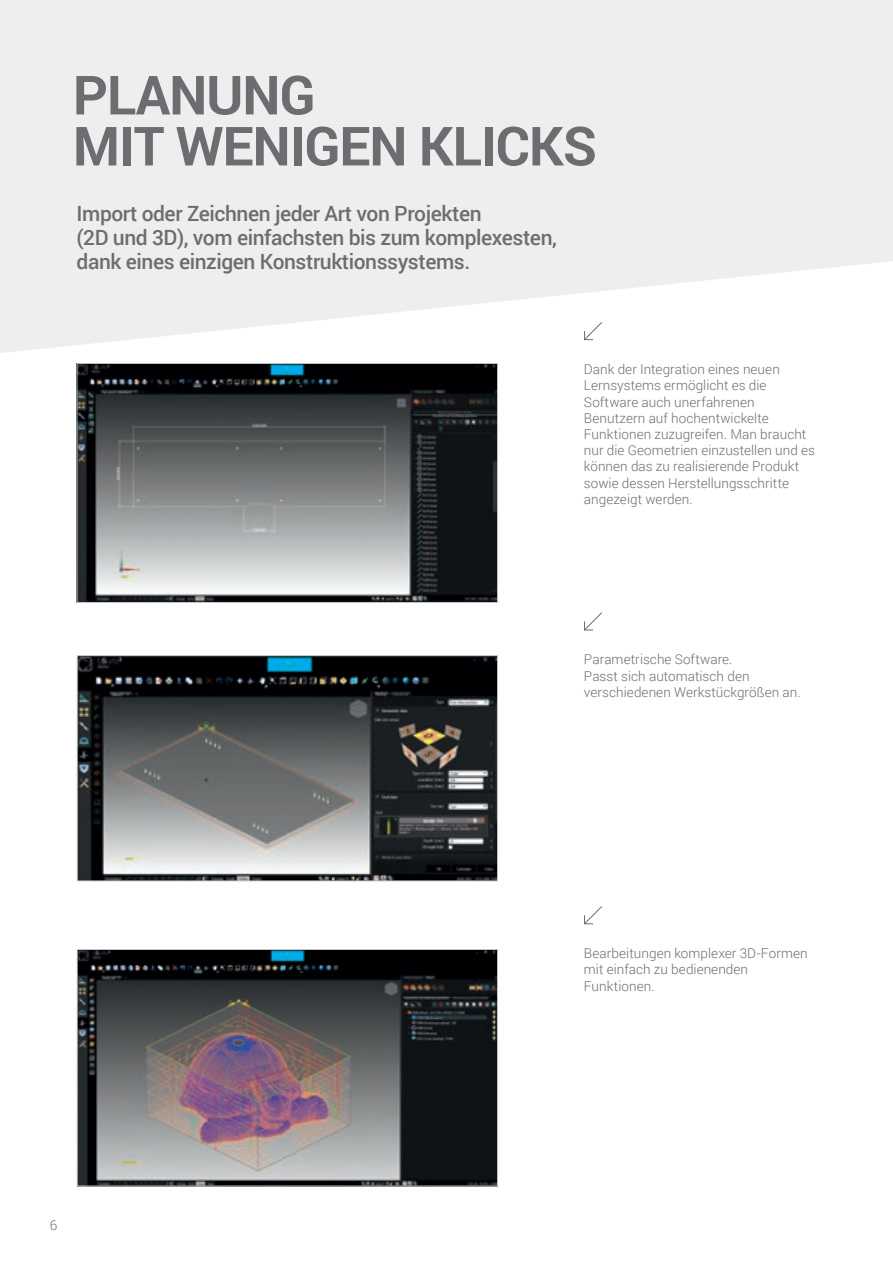
<style>
.page{position:relative;width:893px;height:1263px;background:#fff}
.page>*{position:absolute;margin:0;border:0;box-sizing:border-box;transform-origin:0 0}
.t1{font:700 54px/51px "Roboto";letter-spacing:-.02em;color:#6c6d70}
.t2{font:500 21px/24px "Roboto";letter-spacing:-.02em;color:#6c6d70}
.t3{font:300 13.5px/16.2px "Roboto";letter-spacing:.005em;color:#6c6d70}
</style>
<div class="page">
<svg style="left:0;top:0;width:893px;height:353px;background:#f0f0f1"></svg>
<img style="left:79px;top:365px;width:417px;height:236px">
<div style="left:77px;top:363px;width:421px;height:240px;border:1px solid #c9cacc"></div>
<img style="left:79px;top:657px;width:417px;height:222px">
<div style="left:77px;top:655px;width:421px;height:226px;border:1px solid #c9cacc"></div>
<img style="left:79px;top:951px;width:417px;height:233px">
<div style="left:77px;top:949px;width:421px;height:237px;border:1px solid #c9cacc"></div>
<svg style="left:583px;top:321px;width:20px;height:20px"></svg>
<svg style="left:584px;top:612px;width:18px;height:19px"></svg>
<svg style="left:584px;top:906px;width:18px;height:19px"></svg>
<p class="t1" style="left:73px;top:68px;width:526px">PLANUNG<br>MIT WENIGEN KLICKS</p>
<p class="t2" style="left:77px;top:201px;width:482px">Import oder Zeichnen jeder Art von Projekten<br>(2D und 3D), vom einfachsten bis zum komplexesten, dank eines einzigen Konstruktionssystems.</p>
<p class="t3" style="left:584px;top:361px;width:233px">Dank der Integration eines neuen<br>Lernsystems ermöglicht es die<br>Software auch unerfahrenen<br>Benutzern auf hochentwickelte<br>Funktionen zuzugreifen. Man braucht nur die Geometrien einzustellen und es können das zu realisierende Produkt sowie dessen Herstellungsschritte angezeigt werden.</p>
<p class="t3" style="left:584px;top:651px;width:150px">Parametrische Software.</p>
<p class="t3" style="left:584px;top:667px;width:218px">Passt sich automatisch den verschiedenen Werkstückgrößen an.</p>
<p class="t3" style="left:50px;top:1216px;width:9px">6</p>
<p class="t3" style="left:584px;top:945px;width:225px">Bearbeitungen komplexer 3D-Formen mit einfach zu bedienenden<br>Funktionen.</p>
</div>
